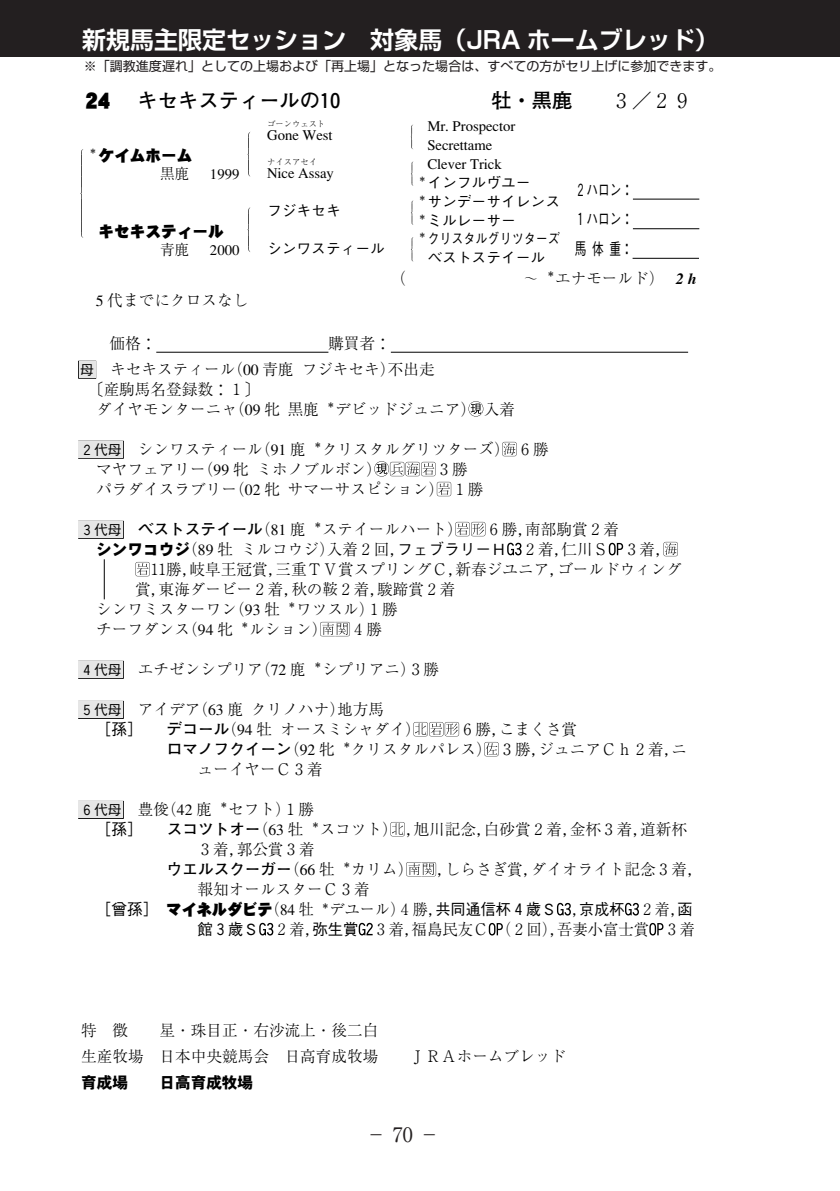
<style>
.page{position:relative;width:840px;height:1191px;background:#fff}
.page>*{position:absolute;margin:0;border:0;box-sizing:border-box;transform-origin:0 0}
.t1{font:700 24px "Shin Go Pro De";color:#fff}
.t2{font:700 20.2px "Futo Go B101";color:#000}
.t3{font:300 20.2px "Ryumin";color:#000}
.t4{font:20.2px "DFP Gothic CID SU";color:#000}
.t5{font:20px "Ryumin Pro";color:#231f20}
.t6{font:500 16.6px/29.6px "Gothic BBB";color:#000;text-align:justify;scale:.7 1}
.t7{font:300 15.6px/20px "Ryumin";color:#000}
.t8{font:500 15.6px "Gothic BBB";letter-spacing:-.005em;color:#000}
.t9{font:700 15.6px "Futo Go B101";color:#000}
.t10{font:15.6px "DFP Gothic CID SU";color:#000}
.t11{font:15.6px "DFPHS Gothic CID W9";color:#000}
.t12{font:300 14.8px/19px "Ryumin";letter-spacing:-.005em;color:#000}
.t13{font:500 14.8px "Gothic BBB";color:#000}
.t14{font:500 14.8px "Gothic BBB";color:#000;scale:.82 1}
.t15{font:13px "Shin Go Pro";color:#231f20}
.t16{font:300 8.2px "Ryumin";color:#000}
.s1{font-family:"Times";font-weight:700;font-style:italic}
.s2{font-family:"Gothic BBB";font-weight:500;font-size:13.8px}
.s3{font-family:"Futo Go B101";font-weight:700}
.s4{font-family:"DFPHS Gothic CID W9";font-weight:400}
.s5{font-family:"Gothic BBB";font-weight:500}
.s6{font-family:"Ryumin";font-weight:300}
.s7{font-family:"DFP Gothic CID SU";font-weight:400}
</style>
<div class="page">
<svg style="left:78px;top:198px;width:621px;height:402px"></svg>
<div style="left:79px;top:361px;width:16px;height:17px;background:#e6e6e6"></div>
<div style="left:79px;top:441px;width:44px;height:17px;background:#e6e6e6"></div>
<div style="left:79px;top:521px;width:44px;height:17px;background:#e6e6e6"></div>
<div style="left:79px;top:661px;width:44px;height:17px;background:#e6e6e6"></div>
<div style="left:79px;top:701px;width:44px;height:17px;background:#e6e6e6"></div>
<div style="left:79px;top:801px;width:44px;height:17px;background:#e6e6e6"></div>
<svg style="left:468px;top:401px;width:15px;height:15px"></svg>
<svg style="left:502px;top:442px;width:14px;height:14px"></svg>
<svg style="left:374px;top:461px;width:61px;height:15px"></svg>
<svg style="left:436px;top:482px;width:15px;height:14px"></svg>
<svg style="left:455px;top:522px;width:30px;height:14px"></svg>
<svg style="left:507px;top:543px;width:14px;height:12px"></svg>
<svg style="left:608px;top:543px;width:14px;height:12px"></svg>
<svg style="left:663px;top:542px;width:14px;height:14px"></svg>
<svg style="left:135px;top:562px;width:15px;height:14px"></svg>
<svg style="left:320px;top:622px;width:30px;height:14px"></svg>
<svg style="left:413px;top:722px;width:46px;height:14px"></svg>
<svg style="left:484px;top:742px;width:14px;height:14px"></svg>
<svg style="left:390px;top:822px;width:14px;height:14px"></svg>
<svg style="left:406px;top:862px;width:30px;height:14px"></svg>
<svg style="left:556px;top:903px;width:14px;height:12px"></svg>
<svg style="left:625px;top:903px;width:13px;height:12px"></svg>
<svg style="left:259px;top:922px;width:14px;height:13px"></svg>
<svg style="left:358px;top:922px;width:14px;height:13px"></svg>
<svg style="left:488px;top:923px;width:14px;height:12px"></svg>
<svg style="left:649px;top:923px;width:14px;height:12px"></svg>
<svg style="left:410px;top:125px;width:3px;height:24px"></svg>
<svg style="left:247px;top:132px;width:3px;height:44px"></svg>
<svg style="left:80px;top:149px;width:4px;height:89px"></svg>
<svg style="left:411px;top:161px;width:3px;height:25px"></svg>
<svg style="left:410px;top:200px;width:4px;height:25px"></svg>
<svg style="left:247px;top:207px;width:4px;height:45px"></svg>
<svg style="left:410px;top:237px;width:4px;height:24px"></svg>
<div style="left:0;top:0;width:839px;height:57px;background:#231f20"></div>
<h1 class="t1" style="left:82px;top:21px;width:638px">新規馬主限定セッション　対象馬（JRA ホームブレッド）</h1>
<p class="t15" style="left:84px;top:55px;width:639px">※「調教進度遅れ」としての上場および「再上場」となった場合は、すべての方がセリ上げに参加できます。</p>
<p class="t4" style="left:85px;top:90px;width:26px">24</p>
<p class="t2" style="left:137px;top:89px;width:209px">キセキスティールの１０</p>
<p class="t2" style="left:491px;top:89px;width:83px">牡・黒鹿</p>
<p class="t3" style="left:611px;top:90px;width:83px">３／２９</p>
<p class="t10" style="left:89px;top:147px;width:105px"><sup>＊</sup>ケイムホーム</p>
<p class="t12" style="left:160px;top:165px;width:31px">黒鹿</p>
<p class="t12" style="left:210px;top:165px;width:31px">1999</p>
<p class="t16" style="left:267px;top:120px;width:59px">ゴーンウェスト</p>
<p class="t12" style="left:427px;top:117px;width:89px">Mr. Prospector<br>Secrettame<br>Clever Trick</p>
<p class="t13" style="left:418px;top:174px;width:114px"><sup>＊</sup>インフルヴユー</p>
<p class="t13" style="left:418px;top:193px;width:143px"><sup>＊</sup>サンデーサイレンス</p>
<p class="t13" style="left:418px;top:211px;width:99px"><sup>＊</sup>ミルレーサー</p>
<p class="t14" style="left:418px;top:230px;width:174px"><sup>＊</sup>クリスタルグリツターズ</p>
<p class="t13" style="left:427px;top:249px;width:119px">ベストステイール</p>
<p class="t12" style="left:267px;top:127px;width:67px">Gone West</p>
<p class="t16" style="left:267px;top:158px;width:51px">ナイスアセイ</p>
<p class="t13" style="left:267px;top:202px;width:75px">フジキセキ</p>
<p class="t13" style="left:267px;top:240px;width:119px">シンワスティール</p>
<p class="t12" style="left:267px;top:164px;width:68px">Nice Assay</p>
<p class="t6" style="left:574px;top:175px;width:84px">２ハロン：１ハロン：馬体重：</p>
<p class="t10" style="left:98px;top:222px;width:127px">キセキスティール</p>
<p class="t12" style="left:160px;top:241px;width:31px">青鹿</p>
<p class="t12" style="left:210px;top:241px;width:31px">2000</p>
<p class="t7" style="left:390px;top:269px;width:17px">（</p>
<p class="t7" style="left:523px;top:269px;width:174px">～ <sup>＊</sup>エナモールド） <span class="s1">2 h</span></p>
<p class="t7" style="left:96px;top:291px;width:154px">5 代までにクロスなし</p>
<p class="t7" style="left:109px;top:334px;width:48px">価格：</p>
<p class="t7" style="left:80px;top:331px;width:355px;line-height:26px;text-indent:248px">購買者：<br><span class="s2">母</span> キセキスティール（00 青鹿フジキセキ）不出走</p>
<p class="t7" style="left:96px;top:380px;width:420px;text-indent:-8px">〔産駒馬名登録数：１〕<br>ダイヤモンターニャ（09 牝黒鹿 <sup>＊</sup>デビッドジュニア）入着</p>
<p class="t7" style="left:96px;top:440px;width:453px;text-indent:-16px"><span class="s2">２代母</span> シンワスティール（91 鹿 <sup>＊</sup>クリスタルグリツターズ）６勝マヤフェアリー（99 牝ミホノブルボン）</p>
<p class="t7" style="left:96px;top:460px;width:388px;text-indent:340px">３勝パラダイスラブリー（02 牝サマーサスピション）１勝</p>
<p class="t7" style="left:80px;top:520px;width:384px"><span class="s2">３代母</span> <span class="s3">ベストステイール</span>（81 鹿 <sup>＊</sup>ステイールハート）</p>
<p class="t7" style="left:486px;top:520px;width:134px">６勝，南部駒賞２着</p>
<p class="t7" style="left:96px;top:540px;width:575px"><span class="s4">シンワコウジ</span>（89 牡ミルコウジ）入着２回，<span class="s5">フェブラリーＨ</span> ２着，仁川Ｓ ３着，</p>
<p class="t7" style="left:147px;top:560px;width:536px">１１勝，岐阜王冠賞，三重ＴＶ賞スプリングＣ，新春ジユニア，ゴールドウィング</p>
<p class="t7" style="left:135px;top:580px;width:322px">賞，東海ダービー２着，秋の鞍２着，駿蹄賞２着</p>
<p class="t7" style="left:96px;top:600px;width:303px">シンワミスターワン（93 牡 <sup>＊</sup>ワツスル）１勝</p>
<p class="t7" style="left:96px;top:620px;width:232px">チーフダンス（94 牝 <sup>＊</sup>ルション）</p>
<p class="t7" style="left:350px;top:620px;width:33px">４勝</p>
<p class="t7" style="left:80px;top:660px;width:360px"><span class="s2">４代母</span> エチゼンシプリア（72 鹿 <sup>＊</sup>シプリアニ）３勝</p>
<p class="t7" style="left:80px;top:700px;width:305px"><span class="s2">５代母</span> アイデア（63 鹿クリノハナ）地方馬</p>
<p class="t8" style="left:96px;top:720px;width:48px">［孫］</p>
<p class="t7" style="left:167px;top:720px;width:255px"><span class="s3">デコール</span>（94 牡オースミシャダイ）</p>
<p class="t7" style="left:459px;top:720px;width:119px">６勝，こまくさ賞</p>
<p class="t7" style="left:167px;top:740px;width:521px"><span class="s3">ロマノフクイーン</span>（92 牝 <sup>＊</sup>クリスタルパレス）３勝，ジュニアＣｈ２着，ニ</p>
<p class="t7" style="left:197px;top:760px;width:127px">ューイヤーＣ３着</p>
<p class="t7" style="left:80px;top:800px;width:235px"><span class="s2">６代母</span> 豊俊（42 鹿 <sup>＊</sup>セフト）１勝</p>
<p class="t8" style="left:96px;top:820px;width:48px">［孫］</p>
<p class="t7" style="left:197px;top:820px;width:490px;text-indent:-31px"><span class="s3">スコツトオー</span>（63 牡 <sup>＊</sup>スコツト），旭川記念，白砂賞２着，金杯３着，道新杯<br>３着，郭公賞３着</p>
<p class="t9" style="left:167px;top:860px;width:248px">ウエルスクーガー<span class="s6">（66 牡</span> <sup>＊</sup><span class="s6">カリム）</span></p>
<p class="t7" style="left:436px;top:860px;width:267px">，しらさぎ賞，ダイオライト記念３着，</p>
<p class="t7" style="left:197px;top:880px;width:173px">報知オールスターＣ３着</p>
<p class="t8" style="left:96px;top:900px;width:598px">［曾孫］<span class="s7">マイネルダビテ</span><span class="s6">（84 牡</span> <sup>＊</sup><span class="s6">デユール）４勝，</span>共同通信杯４歳Ｓ <span class="s6">，</span>京成杯 <span class="s6">２着，</span>函</p>
<p class="t7" style="left:197px;top:920px;width:498px"><span class="s5">館３歳Ｓ</span> ２着，<span class="s5">弥生賞</span> ３着，福島民友Ｃ（２回），吾妻小富士賞 ３着</p>
<p class="t7" style="left:81px;top:1018px;width:298px;line-height:26px;text-align:right">星・珠目正・右沙流上・後二白<br>生産牧場 日本中央競馬会 日高育成牧場</p>
<p class="t7" style="left:81px;top:1021px;width:48px">特 徴</p>
<p class="t11" style="left:81px;top:1074px;width:48px">育成場</p>
<p class="t11" style="left:159px;top:1074px;width:95px">日高育成牧場</p>
<p class="t7" style="left:409px;top:1047px;width:158px">ＪＲＡホームブレッド</p>
<p class="t5" style="left:366px;top:1118px;width:75px">－ 70 －</p>
</div>
